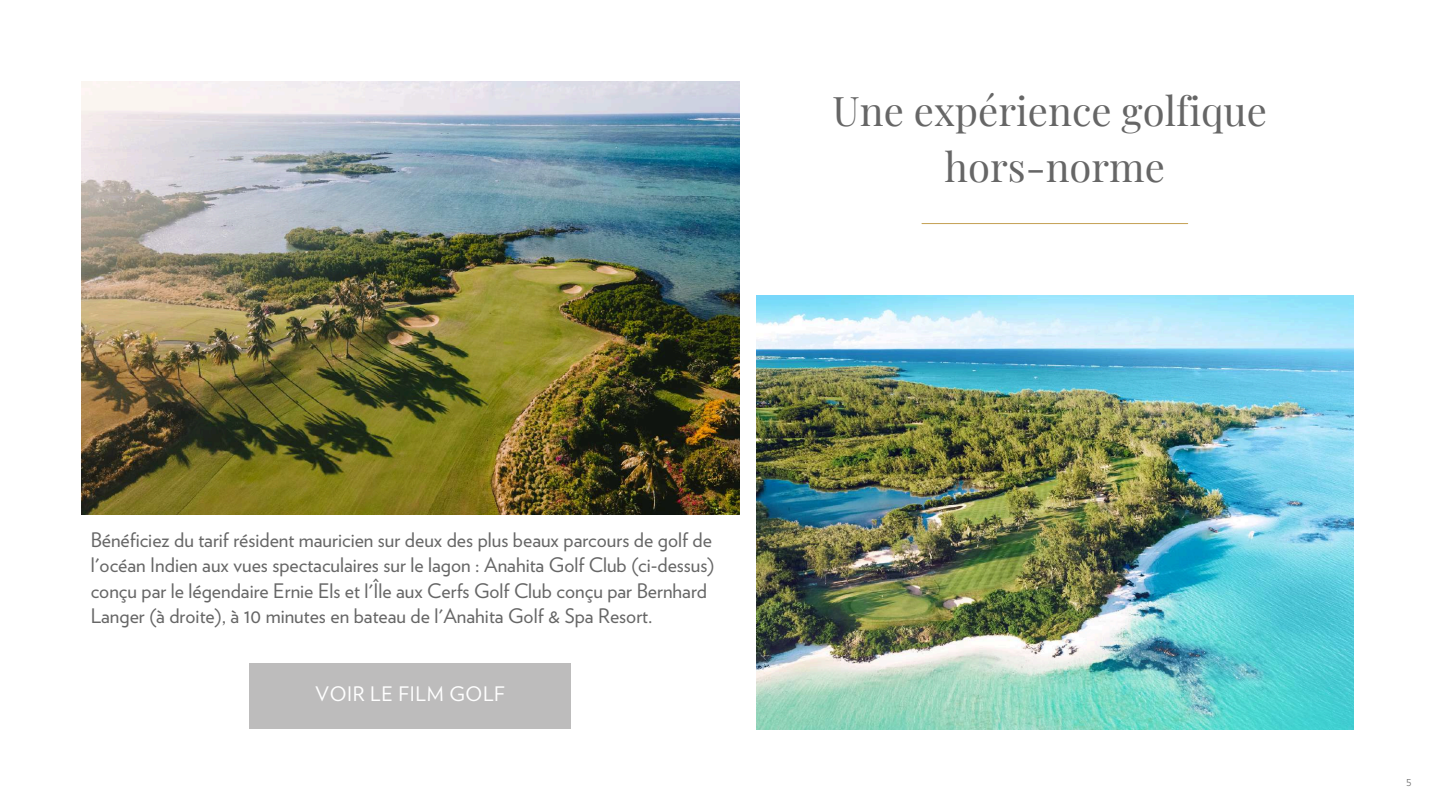
<style>
.page{position:relative;width:1440px;height:810px;background:#fff}
.page>*{position:absolute;margin:0;border:0;box-sizing:border-box;transform-origin:0 0}
.t1{font:40px/55.5px "Playfair Display";color:#666;text-align:center}
.t2{font:20px/25.5px "Verlag";color:#666}
.t3{font:20px "Verlag";letter-spacing:.03em;color:#fff}
.t4{font:300 12px "Verlag";color:#666}
</style>
<div class="page">
<img style="left:81px;top:81px;width:659px;height:433px">
<img style="left:757px;top:296px;width:597px;height:433px">
<hr style="left:922px;top:223px;width:266px;height:1px;background:#c4a053">
<div style="left:250px;top:663px;width:321px;height:66px;background:#bdbcbc"></div>
<h1 class="t1" style="left:833px;top:82px;width:436px">Une expérience golfique hors-norme</h1>
<p class="t2" style="left:91px;top:528px;width:625px">Bénéficiez du tarif résident mauricien sur deux des plus beaux parcours de golf de l'océan Indien aux vues spectaculaires sur le lagon : Anahita Golf Club (ci-dessus) conçu par le légendaire Ernie Els et l'Île aux Cerfs Golf Club conçu par Bernhard Langer (à droite), à 10 minutes en bateau de l'Anahita Golf &amp; Spa Resort.</p>
<p class="t3" style="left:316px;top:685px;width:191px">VOIR LE FILM GOLF</p>
<p class="t4" style="left:1406px;top:777px;width:7px">5</p>
</div>
